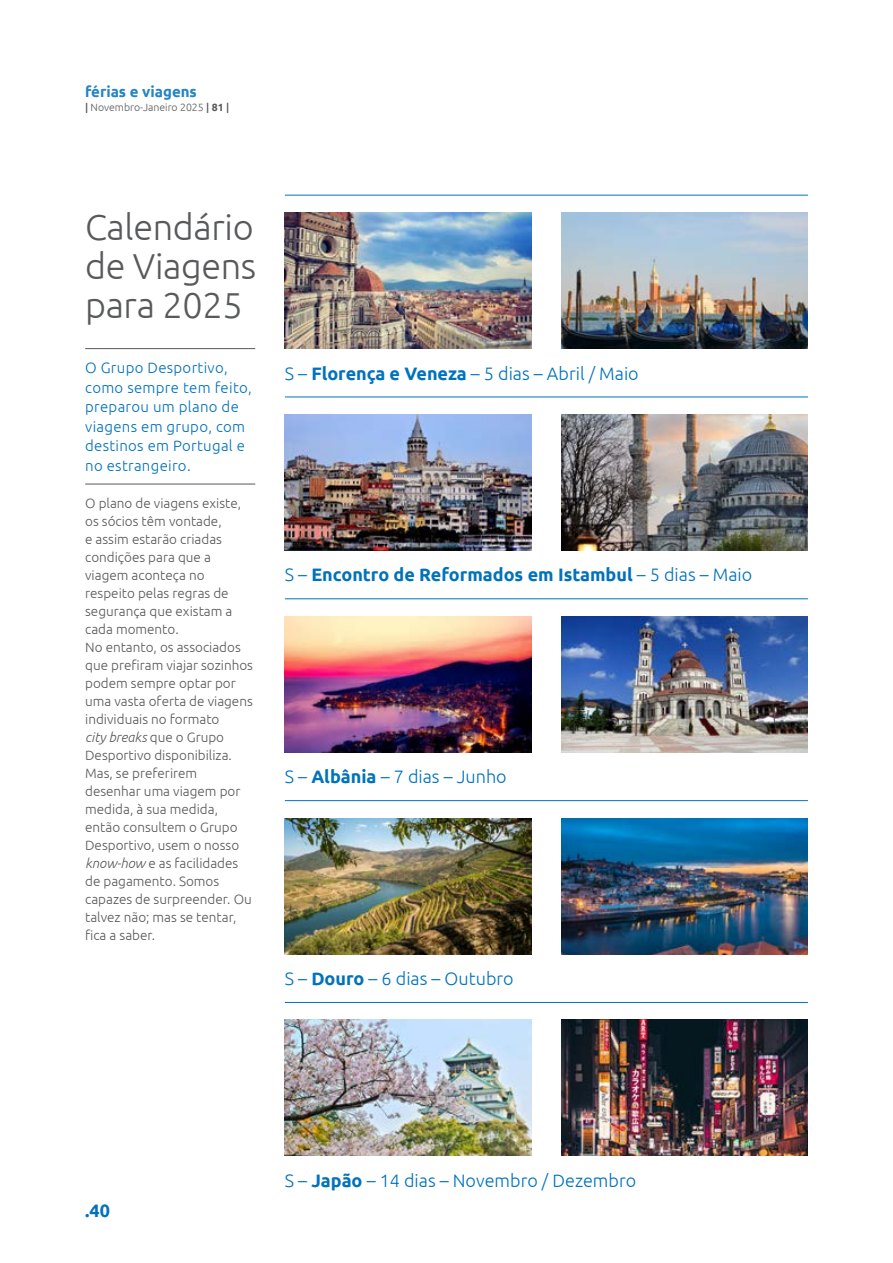
<style>
.page{position:relative;width:893px;height:1263px;background:#fff}
.page>*{position:absolute;margin:0;border:0;box-sizing:border-box;transform-origin:0 0}
.t1{font:300 36px/39px "Ubuntu";letter-spacing:-.01em;color:#58595b;text-align:justify}
.t2{font:300 18px "Ubuntu";color:#0072bc}
.t3{font:700 18px "Ubuntu";color:#0072bc}
.t4{font:300 15px/19.5px "Ubuntu";letter-spacing:.02em;color:#0072bc}
.t5{font:700 15px "Ubuntu";color:#2484c6}
.t6{font:300 13.5px/18px "Ubuntu";color:#58595b}
.t7{font:300 10.5px "Ubuntu";color:#58595b}
.s1{font-weight:500}
.s2{font-weight:700}
.s3{font-style:italic}
.s4{font-weight:300}
</style>
<div class="page">
<hr style="left:85px;top:348px;width:170px;height:1px;background:#58595b">
<hr style="left:85px;top:484px;width:170px;height:1px;background:#58595b">
<img style="left:285px;top:212px;width:246px;height:137px">
<img style="left:561px;top:212px;width:247px;height:137px">
<img style="left:285px;top:818px;width:246px;height:136px">
<img style="left:561px;top:818px;width:247px;height:136px">
<img style="left:285px;top:414px;width:246px;height:136px">
<img style="left:561px;top:414px;width:247px;height:136px">
<img style="left:285px;top:1020px;width:246px;height:136px">
<img style="left:561px;top:1020px;width:247px;height:136px">
<img style="left:285px;top:616px;width:246px;height:136px">
<img style="left:561px;top:616px;width:247px;height:136px">
<hr style="left:285px;top:195px;width:523px;height:1px;background:#0072bc">
<hr style="left:285px;top:397px;width:523px;height:1px;background:#0072bc">
<hr style="left:285px;top:598px;width:523px;height:1px;background:#0072bc">
<hr style="left:285px;top:800px;width:523px;height:1px;background:#0072bc">
<hr style="left:285px;top:1002px;width:523px;height:1px;background:#0072bc">
<p class="t5" style="left:85px;top:82px;width:113px">férias e viagens</p>
<p class="t7" style="left:85px;top:101px;width:146px"><span class="s1">|</span> Novembro-Janeiro 2025 <span class="s1">|</span> <span class="s2">81</span> <span class="s1">|</span></p>
<h1 class="t1" style="left:85px;top:207px;width:173px">Calendário de Viagens para 2025</h1>
<p class="t4" style="left:85px;top:358px;width:168px">O Grupo Desportivo, como sempre tem feito, preparou um plano de viagens em grupo, com destinos em Portugal e no estrangeiro.</p>
<p class="t6" style="left:85px;top:493px;width:169px">O plano de viagens existe, os sócios têm vontade,<br>e assim estarão criadas condições para que a viagem aconteça no respeito pelas regras de segurança que existam a cada momento.<br>No entanto, os associados que prefiram viajar sozinhos podem sempre optar por uma vasta oferta de viagens individuais no formato<br><span class="s3">city breaks</span> que o Grupo<br>Desportivo disponibiliza.<br>Mas, se preferirem desenhar uma viagem por medida, à sua medida, então consultem o Grupo<br>Desportivo, usem o nosso <span class="s3">know-how</span> e as facilidades de pagamento. Somos capazes de surpreender. Ou talvez não; mas se tentar, fica a saber.</p>
<h2 class="t2" style="left:285px;top:362px;width:355px">S – <span class="s2">Florença e Veneza</span> – 5 dias – Abril / Maio</h2>
<h2 class="t3" style="left:285px;top:564px;width:469px"><span class="s4">S –</span> Encontro de Reformados em Istambul <span class="s4">– 5 dias – Maio</span></h2>
<h2 class="t2" style="left:285px;top:766px;width:223px">S – <span class="s2">Albânia</span> – 7 dias – Junho</h2>
<h2 class="t2" style="left:285px;top:968px;width:230px">S – <span class="s2">Douro</span> – 6 dias – Outubro</h2>
<h2 class="t3" style="left:85px;top:1199px;width:26px">.40</h2>
<h2 class="t2" style="left:285px;top:1170px;width:353px">S – <span class="s2">Japão</span> – 14 dias – Novembro / Dezembro</h2>
</div>
